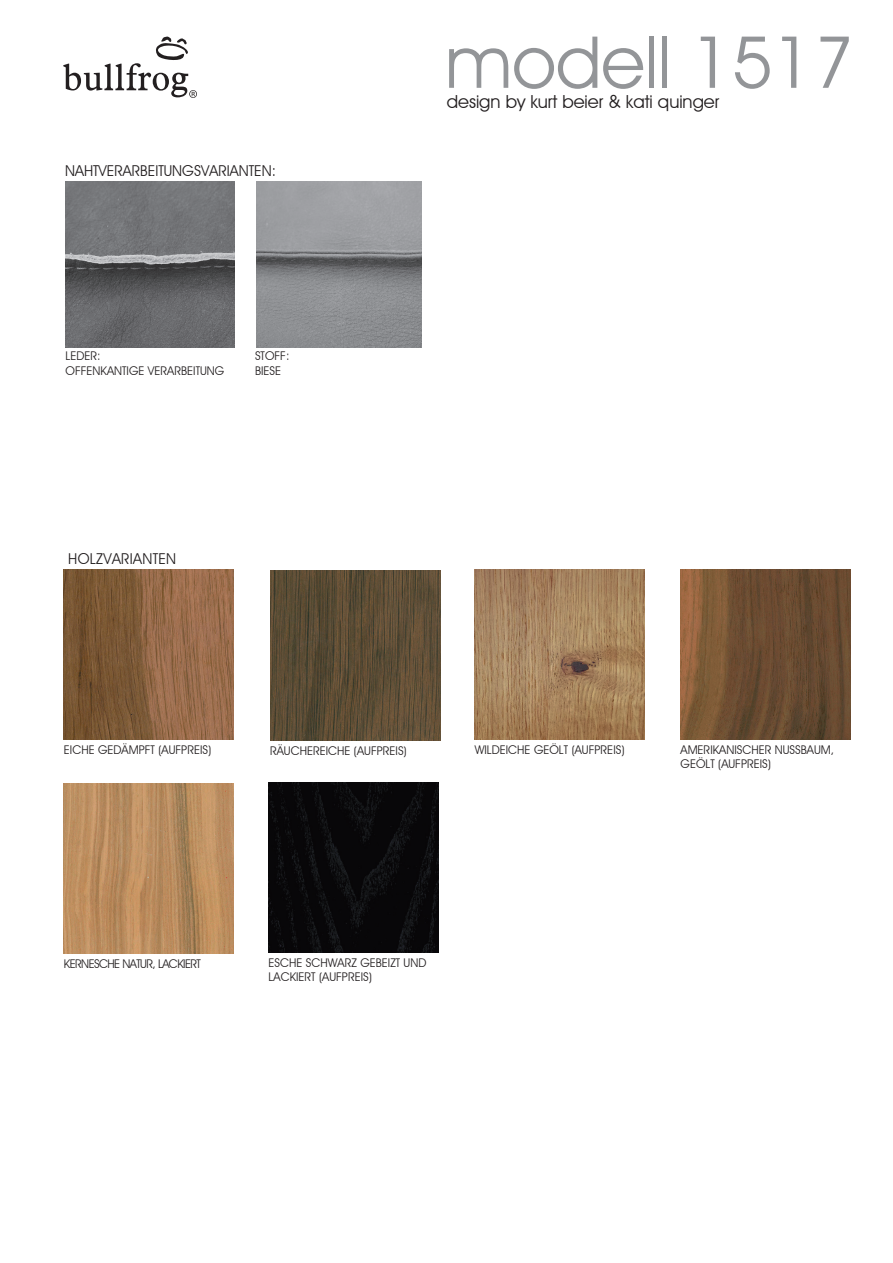
<style>
.page{position:relative;width:893px;height:1263px;background:#fff}
.page>*{position:absolute;margin:0;border:0;box-sizing:border-box;transform-origin:0 0}
.t1{font:72px "Avant Garde IT Cby BT";color:#939598}
.t2{font:18px "Avant Garde IT Cby BT";color:#231f20}
.t3{font:15px "Avant Garde IT Cby BT";color:#231f20}
.t4{font:15px "Avant Garde IT Cby BT";letter-spacing:.02em;color:#231f20}
.t5{font:12px/14.4px "Avant Garde IT Cby BT";color:#231f20}
.t6{font:12px "Avant Garde IT Cby BT";letter-spacing:-.05em;color:#231f20}
</style>
<div class="page">
<img style="left:65px;top:182px;width:169px;height:165px">
<img style="left:256px;top:182px;width:166px;height:165px">
<img style="left:475px;top:569px;width:170px;height:170px">
<img style="left:270px;top:570px;width:170px;height:170px">
<img style="left:64px;top:570px;width:170px;height:170px">
<img style="left:268px;top:782px;width:170px;height:170px">
<img style="left:680px;top:569px;width:170px;height:170px">
<img style="left:64px;top:783px;width:170px;height:170px">
<svg style="left:63px;top:37px;width:134px;height:61px"></svg>
<p class="t3" style="left:65px;top:161px;width:212px">NAHTVERARBEITUNGSVARIANTEN:</p>
<p class="t5" style="left:66px;top:349px;width:160px">LEDER:<br>OFFENKANTIGE VERARBEITUNG</p>
<p class="t5" style="left:255px;top:349px;width:36px">STOFF:<br>BIESE</p>
<p class="t4" style="left:68px;top:550px;width:109px">HOLZVARIANTEN</p>
<h1 class="t1" style="left:445px;top:18px;width:410px">modell 1517</h1>
<h2 class="t2" style="left:447px;top:90px;width:274px">design by kurt beier &amp; kati quinger</h2>
<p class="t5" style="left:64px;top:742px;width:149px">EICHE GEDÄMPFT (AUFPREIS)</p>
<p class="t5" style="left:270px;top:743px;width:138px">RÄUCHEREICHE (AUFPREIS)</p>
<p class="t5" style="left:475px;top:742px;width:151px">WILDEICHE GEÖLT (AUFPREIS)</p>
<p class="t5" style="left:680px;top:742px;width:155px">AMERIKANISCHER NUSSBAUM,<br>GEÖLT (AUFPREIS)</p>
<p class="t6" style="left:64px;top:956px;width:138px">KERNESCHE NATUR, LACKIERT</p>
<p class="t5" style="left:269px;top:955px;width:159px">ESCHE SCHWARZ GEBEIZT UND<br>LACKIERT (AUFPREIS)</p>
</div>
